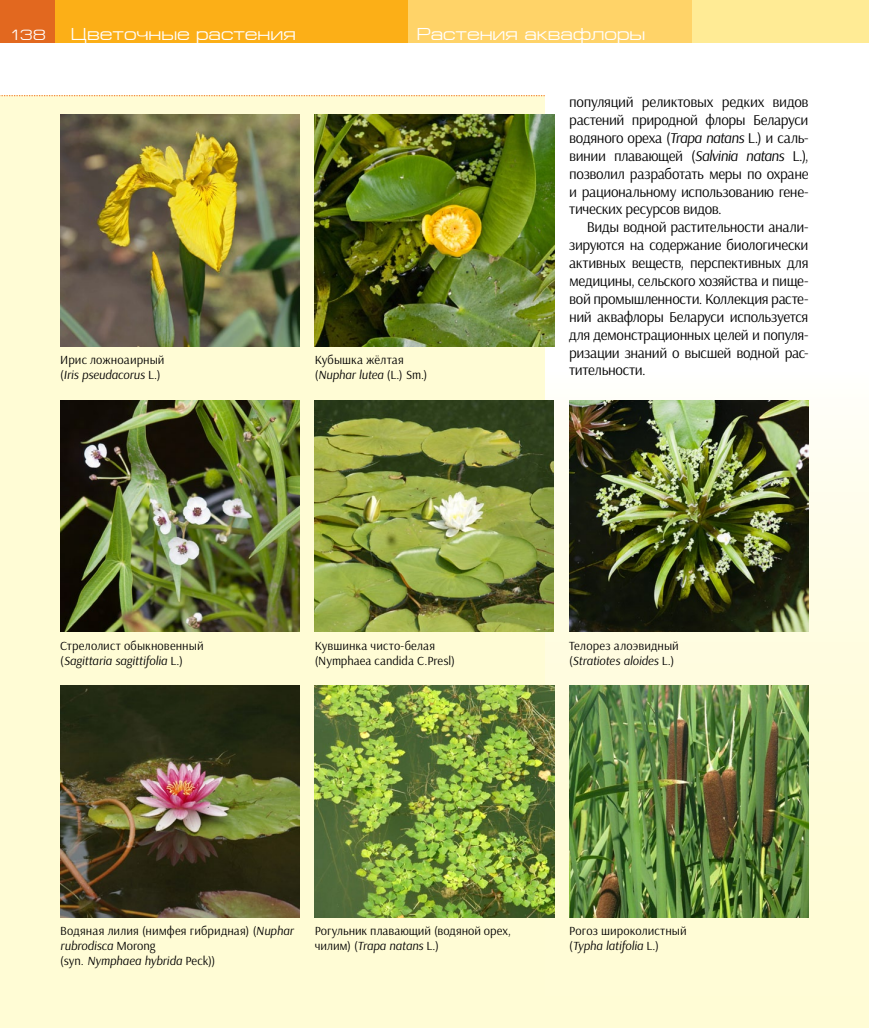
<style>
.page{position:relative;width:869px;height:1028px;background:#fff}
.page>*{position:absolute;margin:0;border:0;box-sizing:border-box;transform-origin:0 0}
.t1{font:17.5px "Europe Ext";letter-spacing:-.005em;color:#fff}
.t2{font:15px/17.9px "Arsenal";letter-spacing:-.025em;color:#000;text-align:justify}
.t3{font:15px "Europe Ext";color:#fff}
.t4{font:12.5px/15px "Arsenal";letter-spacing:.005em;color:#000}
.s1{font-style:italic}
</style>
<div class="page">
<div style="left:544px;top:372px;width:324px;height:656px;background:linear-gradient(to bottom,#faf9ef,#faf8ca)"></div>
<div style="left:0;top:96px;width:544px;height:932px;background:#fffcd5"></div>
<svg style="left:0;top:95px;width:544px;height:1px"></svg>
<div style="left:0;top:0;width:868px;height:43px;background:#ffeb95"></div>
<div style="left:0;top:0;width:691px;height:43px;background:#ffd368"></div>
<div style="left:0;top:0;width:407px;height:43px;background:#fcaf17"></div>
<div style="left:0;top:0;width:55px;height:43px;background:#e2681f"></div>
<img style="left:60px;top:400px;width:239px;height:232px">
<img style="left:314px;top:400px;width:239px;height:232px">
<img style="left:314px;top:115px;width:240px;height:231px">
<img style="left:569px;top:685px;width:239px;height:232px">
<img style="left:60px;top:115px;width:239px;height:231px">
<img style="left:60px;top:685px;width:239px;height:232px">
<img style="left:314px;top:685px;width:240px;height:232px">
<img style="left:569px;top:400px;width:239px;height:232px">
<p class="t3" style="left:9px;top:27px;width:38px">138</p>
<p class="t1" style="left:71px;top:24px;width:226px">Цветочные растения</p>
<p class="t1" style="left:416px;top:24px;width:230px">Растения аквафлоры</p>
<p class="t4" style="left:60px;top:353px;width:106px">Ирис ложноаирный (<span class="s1">Iris pseudacorus</span> L.)</p>
<p class="t4" style="left:314px;top:353px;width:114px">Кубышка жёлтая (<span class="s1">Nuphar lutea</span> (L.) Sm.)</p>
<p class="t2" style="left:569px;top:93px;width:241px">популяций реликтовых редких видов растений природной флоры Беларуси водяного ореха (<span class="s1">Trapa natans</span> L.) и саль&shy;винии плавающей (<span class="s1">Salvinia natans</span> L.), позволил разработать меры по охране и рациональному использованию гене&shy;тических ресурсов видов.</p>
<p class="t2" style="left:569px;top:218px;width:241px;text-indent:18px">Виды водной растительности анали&shy;зируются на содержание биологически активных веществ, перспективных для медицины, сельского хозяйства и пище&shy;вой промышленности. Коллекция расте&shy;ний аквафлоры Беларуси используется для демонстрационных целей и популя&shy;ризации знаний о высшей водной рас&shy;тительности.</p>
<p class="t4" style="left:60px;top:638px;width:145px">Стрелолист обыкновенный (<span class="s1">Sagittaria sagittifolia</span> L.)</p>
<p class="t4" style="left:314px;top:638px;width:142px">Кувшинка чисто-белая (Nymphaea candida C.Presl)</p>
<p class="t4" style="left:569px;top:638px;width:111px">Телорез алоэвидный (<span class="s1">Stratiotes aloides</span> L.)</p>
<p class="t4" style="left:60px;top:923px;width:235px">Водяная лилия (нимфея гибридная) (<span class="s1">Nuphar rubrodisca</span> Morong<br>(syn. <span class="s1">Nymphaea hybrida</span> Peck))</p>
<p class="t4" style="left:314px;top:923px;width:197px">Рогульник плавающий (водяной орех, чилим) (<span class="s1">Trapa natans</span> L.)</p>
<p class="t4" style="left:569px;top:923px;width:119px">Рогоз широколистный (<span class="s1">Typha latifolia</span> L.)</p>
</div>
